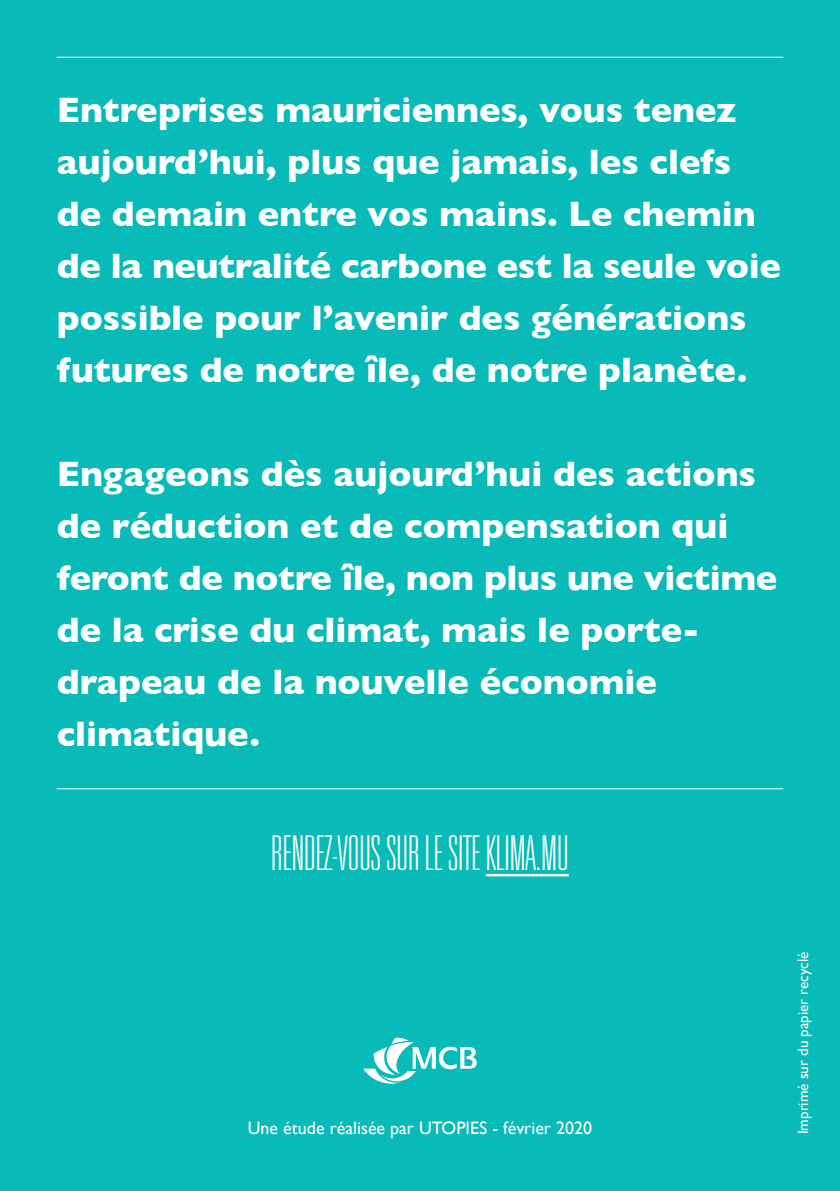
<style>
.page{position:relative;width:840px;height:1191px;background:#fff}
.page>*{position:absolute;margin:0;border:0;box-sizing:border-box;transform-origin:0 0}
.t1{font:100 ultra-condensed 48px "Univers LT Std";color:#fff}
.t2{font:700 36px/52px "Gill Sans";color:#fff}
.t3{font:18px "Gill Sans";color:#fff}
.t4{font:15px "Gill Sans";color:#fff}
</style>
<div class="page">
<div style="left:0;top:0;width:839px;height:1191px;background:#08bab8"></div>
<hr style="left:57px;top:788px;width:725px;height:1px;background:#fff">
<hr style="left:485px;top:874px;width:83px;height:2px;background:#fff">
<hr style="left:57px;top:57px;width:725px;height:1px;background:#fff">
<svg style="left:363px;top:1037px;width:113px;height:46px"></svg>
<p class="t2" style="left:57px;top:83px;width:725px">Entreprises mauriciennes, vous tenez aujourd’hui, plus que jamais, les clefs de demain entre vos mains. Le chemin de la neutralité carbone est la seule voie possible pour l’avenir des générations futures de notre île, de notre planète.</p>
<p class="t2" style="left:57px;top:447px;width:721px">Engageons dès aujourd’hui des actions de réduction et de compensation qui feront de notre île, non plus une victime de la crise du climat, mais le porte&shy;drapeau de la nouvelle économie climatique.</p>
<h1 class="t1" style="left:271px;top:829px;width:299px">RENDEZ-VOUS SUR LE SITE KLIMA.MU</h1>
<p class="t3" style="left:248px;top:1117px;width:345px">Une étude réalisée par UTOPIES - février 2020</p>
<p class="t4" style="left:793px;top:1134px;width:184px;rotate:-90deg">Imprimé sur du papier recyclé</p>
</div>
